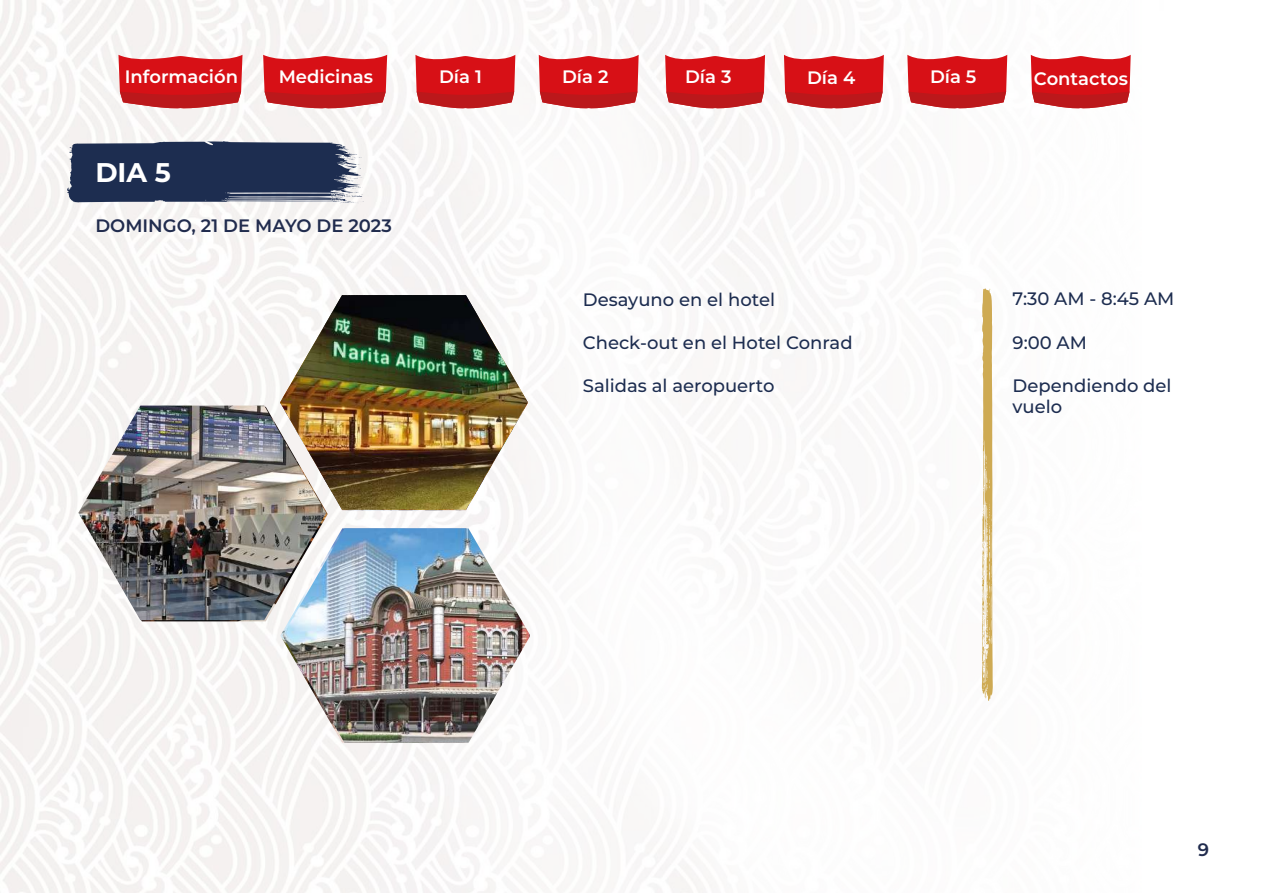
<style>
.page{position:relative;width:1263px;height:893px;background:#fff}
.page>*{position:absolute;margin:0;border:0;box-sizing:border-box;transform-origin:0 0}
.t1{font:700 27px "Montserrat";color:#fff}
.t2{font:500 18px/21.6px "Montserrat";color:#1d2d50}
.t3{font:600 18px "Montserrat";color:#fff}
.t4{font:600 18px "Montserrat";color:#212c4e}
</style>
<div class="page">
<img style="left:0;top:0;width:1131px;height:893px">
<svg style="left:67px;top:141px;width:297px;height:63px;background:#3f4c69"></svg>
<svg style="left:982px;top:288px;width:11px;height:413px;background:#dbc285"></svg>
<img style="left:78px;top:406px;width:248px;height:214px">
<img style="left:280px;top:295px;width:247px;height:215px">
<img style="left:283px;top:528px;width:247px;height:215px">
<svg style="left:118px;top:55px;width:124px;height:55px;background:#d53237"></svg>
<svg style="left:415px;top:55px;width:100px;height:55px;background:#d63337"></svg>
<svg style="left:539px;top:55px;width:100px;height:55px;background:#d63337"></svg>
<svg style="left:665px;top:55px;width:100px;height:55px;background:#d63337"></svg>
<svg style="left:784px;top:55px;width:100px;height:55px;background:#d63337"></svg>
<svg style="left:907px;top:55px;width:100px;height:55px;background:#d63338"></svg>
<svg style="left:1031px;top:55px;width:100px;height:55px;background:#d63438"></svg>
<svg style="left:263px;top:55px;width:124px;height:55px;background:#d53237"></svg>
<p class="t3" style="left:125px;top:64px;width:115px">Información</p>
<p class="t3" style="left:279px;top:64px;width:96px">Medicinas</p>
<p class="t3" style="left:439px;top:64px;width:44px">Día 1</p>
<p class="t3" style="left:562px;top:64px;width:48px">Día 2</p>
<p class="t3" style="left:685px;top:64px;width:48px">Día 3</p>
<p class="t3" style="left:807px;top:65px;width:50px">Día 4</p>
<p class="t3" style="left:930px;top:64px;width:48px">Día 5</p>
<p class="t3" style="left:1034px;top:66px;width:96px">Contactos</p>
<h1 class="t1" style="left:95px;top:153px;width:77px">DIA 5</h1>
<p class="t4" style="left:95px;top:213px;width:298px">DOMINGO, 21 DE MAYO DE 2023</p>
<p class="t2" style="left:583px;top:288px;width:194px">Desayuno en el hotel</p>
<p class="t2" style="left:583px;top:331px;width:271px">Check-out en el Hotel Conrad</p>
<p class="t2" style="left:583px;top:374px;width:193px">Salidas al aeropuerto</p>
<p class="t2" style="left:1012px;top:288px;width:163px">7:30 AM - 8:45 AM</p>
<p class="t2" style="left:1012px;top:331px;width:76px">9:00 AM</p>
<p class="t2" style="left:1012px;top:374px;width:160px">Dependiendo del vuelo</p>
<p class="t4" style="left:1198px;top:837px;width:13px">9</p>
</div>
